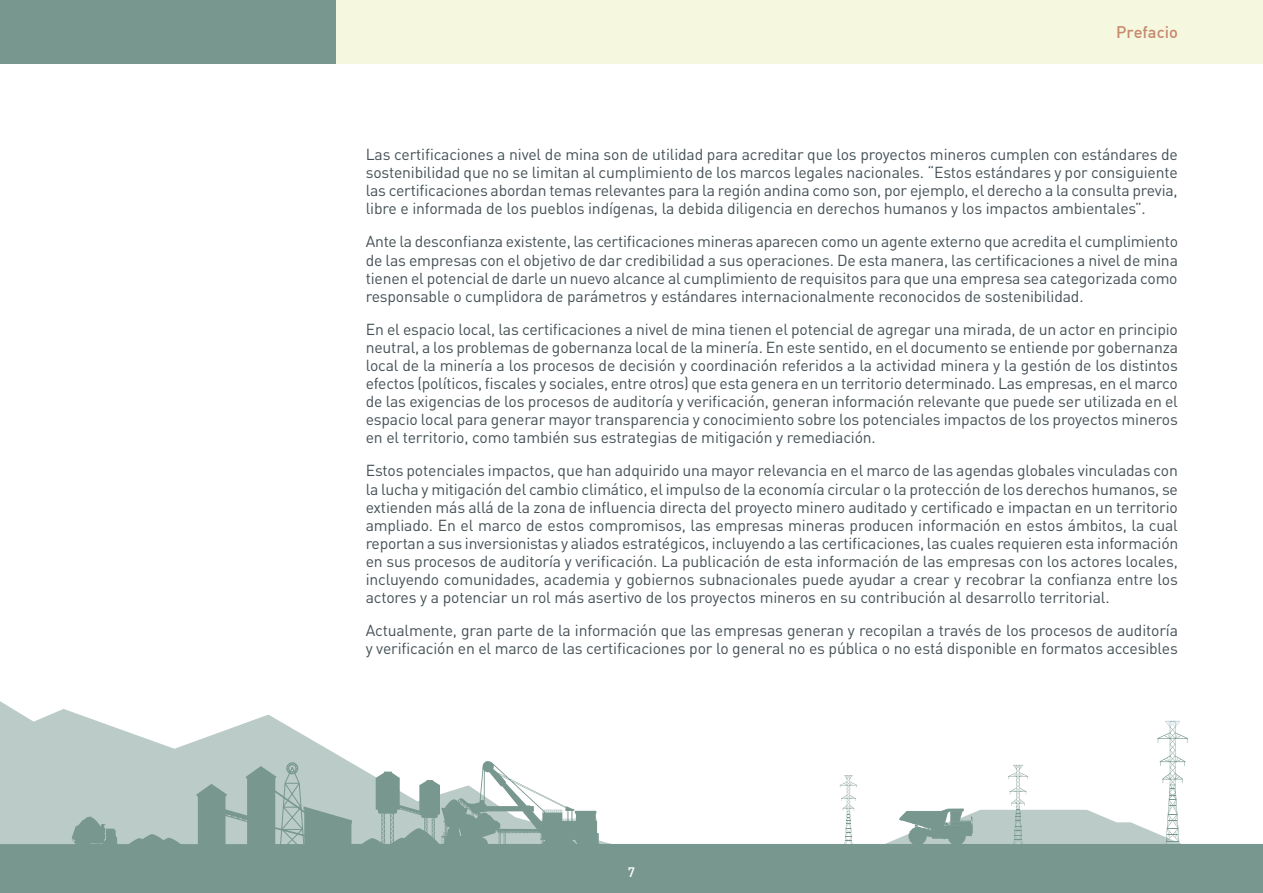
<style>
.page{position:relative;width:1263px;height:893px;background:#fff}
.page>*{position:absolute;margin:0;border:0;box-sizing:border-box;transform-origin:0 0}
.t1{font:500 16.5px "DIN";color:#c7896d}
.t2{font:15.75px/18.1px "DIN Pro";letter-spacing:-.01em;color:#445055;text-align:justify}
.t3{font:500 13.5px "DIN";color:#fff}
</style>
<div class="page">
<svg style="left:0;top:701px;width:279px;height:20px"></svg>
<svg style="left:0;top:721px;width:1263px;height:129px"></svg>
<div style="left:0;top:850px;width:1263px;height:43px;background:#78988f"></div>
<div style="left:336px;top:0;width:927px;height:64px;background:#f5f7df"></div>
<div style="left:0;top:0;width:336px;height:64px;background:#78988f"></div>
<p class="t1" style="left:1116px;top:21px;width:63px">Prefacio</p>
<p class="t2" style="left:366px;top:144px;width:814px">Las certificaciones a nivel de mina son de utilidad para acreditar que los proyectos mineros cumplen con estándares de sostenibilidad que no se limitan al cumplimiento de los marcos legales nacionales. “Estos estándares y por consiguiente las certificaciones abordan temas relevantes para la región andina como son, por ejemplo, el derecho a la consulta previa, libre e informada de los pueblos indígenas, la debida diligencia en derechos humanos y los impactos ambientales”.</p>
<p class="t2" style="left:366px;top:231px;width:814px">Ante la desconfianza existente, las certificaciones mineras aparecen como un agente externo que acredita el cumplimiento de las empresas con el objetivo de dar credibilidad a sus operaciones. De esta manera, las certificaciones a nivel de mina tienen el potencial de darle un nuevo alcance al cumplimiento de requisitos para que una empresa sea categorizada como responsable o cumplidora de parámetros y estándares internacionalmente reconocidos de sostenibilidad.</p>
<p class="t2" style="left:366px;top:318px;width:814px">En el espacio local, las certificaciones a nivel de mina tienen el potencial de agregar una mirada, de un actor en principio neutral, a los problemas de gobernanza local de la minería. En este sentido, en el documento se entiende por gobernanza local de la minería a los procesos de decisión y coordinación referidos a la actividad minera y la gestión de los distintos efectos (políticos, fiscales y sociales, entre otros) que esta genera en un territorio determinado. Las empresas, en el marco de las exigencias de los procesos de auditoría y verificación, generan información relevante que puede ser utilizada en el espacio local para generar mayor transparencia y conocimiento sobre los potenciales impactos de los proyectos mineros en el territorio, como también sus estrategias de mitigación y remediación.</p>
<p class="t2" style="left:366px;top:460px;width:814px">Estos potenciales impactos, que han adquirido una mayor relevancia en el marco de las agendas globales vinculadas con la lucha y mitigación del cambio climático, el impulso de la economía circular o la protección de los derechos humanos, se extienden más allá de la zona de influencia directa del proyecto minero auditado y certificado e impactan en un territorio ampliado. En el marco de estos compromisos, las empresas mineras producen información en estos ámbitos, la cual reportan a sus inversionistas y aliados estratégicos, incluyendo a las certificaciones, las cuales requieren esta información en sus procesos de auditoría y verificación. La publicación de esta información de las empresas con los actores locales, incluyendo comunidades, academia y gobiernos subnacionales puede ayudar a crear y recobrar la confianza entre los actores y a potenciar un rol más asertivo de los proyectos mineros en su contribución al desarrollo territorial.</p>
<p class="t2" style="left:366px;top:620px;width:814px">Actualmente, gran parte de la información que las empresas generan y recopilan a través de los procesos de auditoría y verificación en el marco de las certificaciones por lo general no es pública o no está disponible en formatos accesibles</p>
<p class="t3" style="left:628px;top:863px;width:9px">7</p>
</div>
